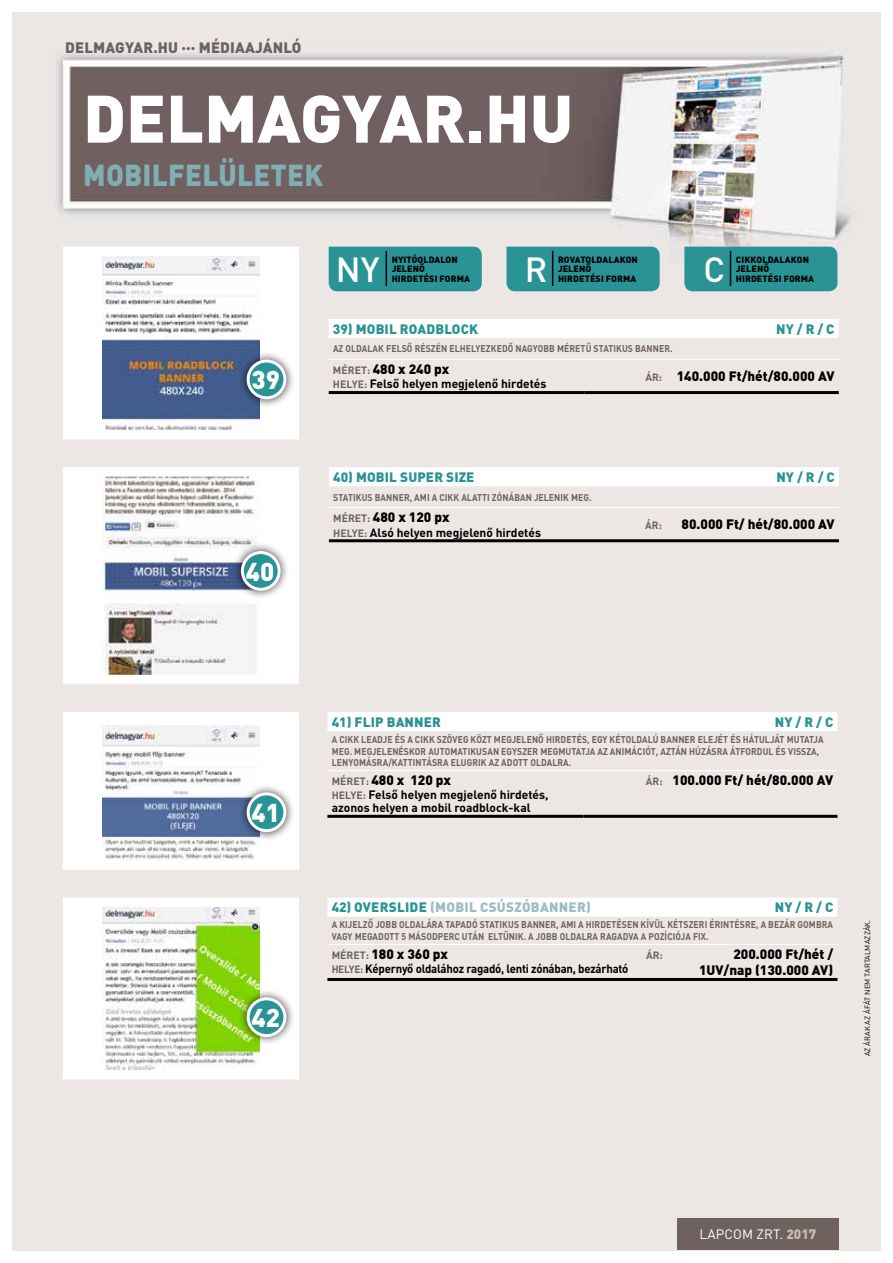
<style>
.page{position:relative;width:893px;height:1263px;background:#fff}
.page>*{position:absolute;margin:0;border:0;box-sizing:border-box;transform-origin:0 0}
.t1{font:900 66px "DIN Pro";color:#fff}
.t2{font:500 34.5px "DIN Pro";color:#fff}
.t3{font:900 30px "DIN Pro";letter-spacing:.01em;color:#7fafb3;scale:.93 1}
.t4{font:900 25.5px "DIN Pro";color:#fff}
.t5{font:900 15px "DIN Pro";letter-spacing:.01em;color:#6e615e}
.t6{font:900 13.5px/16.2px "DIN Pro";color:#000;text-align:right}
.t7{font:900 13.5px "DIN Pro";letter-spacing:.01em;color:#2a9395}
.t8{font:900 13.5px "DIN Pro";letter-spacing:.02em;color:#9bbec2}
.t9{font:13.5px "DIN Pro";letter-spacing:.01em;color:#fff}
.t10{font:700 12px/13.5px "DIN Pro";color:#000}
.t11{font:700 12px "DIN Pro";letter-spacing:-.02em;color:#000;scale:.95 1}
.t12{font:700 10.5px "DIN Pro";color:#6e615e}
.t13{font:700 9.75px/11.7px "DIN Pro";letter-spacing:.01em;color:#6e615e;scale:.89 1}
.t14{font:900 9px/9.8px "DIN Pro";letter-spacing:.01em;color:#000}
.t15{font:7.5px "DIN Pro";letter-spacing:.01em;color:#000}
.s1{font-weight:700;font-size:10.5px;color:#6e615e}
.s2{font-size:10.5px;color:#6e615e}
.s3{color:#2a9395}
.s4{font-weight:900;color:#c9bdb2}
</style>
<div class="page">
<img style="left:13px;top:13px;width:867px;height:1237px">
<svg style="left:329px;top:319px;width:510px;height:19px"></svg>
<hr style="left:329px;top:359px;width:256px;height:1px;background:#fff">
<hr style="left:585px;top:359px;width:254px;height:1px;background:#fff">
<hr style="left:329px;top:391px;width:256px;height:3px;background:#000">
<hr style="left:585px;top:391px;width:254px;height:3px;background:#000">
<div style="left:329px;top:247px;width:153px;height:44px;background:#2a9395"></div>
<hr style="left:386px;top:251px;width:1px;height:35px;background:#000">
<div style="left:677px;top:1218px;width:162px;height:32px;background:#6e615e"></div>
<div style="left:507px;top:247px;width:153px;height:44px;background:#2a9395"></div>
<hr style="left:552px;top:251px;width:1px;height:35px;background:#000">
<div style="left:684px;top:247px;width:153px;height:44px;background:#2a9395"></div>
<hr style="left:730px;top:251px;width:1px;height:35px;background:#000">
<svg style="left:327px;top:712px;width:510px;height:19px"></svg>
<hr style="left:327px;top:770px;width:256px;height:1px;background:#fff">
<hr style="left:583px;top:770px;width:254px;height:1px;background:#fff">
<hr style="left:327px;top:815px;width:256px;height:3px;background:#000">
<hr style="left:583px;top:815px;width:254px;height:3px;background:#000">
<svg style="left:327px;top:898px;width:510px;height:19px"></svg>
<hr style="left:327px;top:944px;width:310px;height:1px;background:#fff">
<hr style="left:637px;top:944px;width:200px;height:1px;background:#fff">
<hr style="left:327px;top:978px;width:310px;height:3px;background:#000">
<hr style="left:637px;top:978px;width:200px;height:3px;background:#000">
<svg style="left:58px;top:242px;width:246px;height:202px"></svg>
<svg style="left:58px;top:707px;width:246px;height:168px"></svg>
<svg style="left:58px;top:893px;width:246px;height:191px"></svg>
<div style="left:238px;top:783px;width:57px;height:58px;background:#000;opacity:.78"></div>
<div style="left:248px;top:794px;width:37px;height:37px;background:#2a9395;border-radius:50%"></div>
<div style="left:247px;top:792px;width:39px;height:40px;border:3px solid #fff;border-radius:50%"></div>
<div style="left:238px;top:988px;width:57px;height:58px;background:#000;opacity:.78"></div>
<div style="left:248px;top:999px;width:37px;height:36px;background:#2a9395;border-radius:50%"></div>
<div style="left:247px;top:997px;width:39px;height:40px;border:3px solid #fff;border-radius:50%"></div>
<div style="left:238px;top:351px;width:57px;height:57px;background:#000;opacity:.78"></div>
<div style="left:248px;top:361px;width:37px;height:37px;background:#2a9395;border-radius:50%"></div>
<div style="left:247px;top:359px;width:39px;height:40px;border:3px solid #fff;border-radius:50%"></div>
<svg style="left:329px;top:467px;width:510px;height:19px"></svg>
<hr style="left:329px;top:507px;width:256px;height:1px;background:#fff">
<hr style="left:585px;top:507px;width:254px;height:1px;background:#fff">
<hr style="left:329px;top:539px;width:256px;height:3px;background:#000">
<hr style="left:585px;top:539px;width:254px;height:3px;background:#000">
<svg style="left:58px;top:462px;width:246px;height:227px"></svg>
<div style="left:232px;top:542px;width:58px;height:58px;background:#000;opacity:.78"></div>
<div style="left:242px;top:552px;width:37px;height:37px;background:#2a9395;border-radius:50%"></div>
<div style="left:241px;top:551px;width:40px;height:40px;border:3px solid #fff;border-radius:50%"></div>
<h3 class="t5" style="left:65px;top:38px;width:238px">DELMAGYAR.HU ··· MÉDIAAJÁNLÓ</h3>
<h1 class="t1" style="left:83px;top:74px;width:492px">DELMAGYAR.HU</h1>
<h3 class="t3" style="left:83px;top:155px;width:260px">MOBILFELÜLETEK</h3>
<h3 class="t4" style="left:252px;top:363px;width:30px">39</h3>
<h3 class="t4" style="left:246px;top:554px;width:30px">40</h3>
<h2 class="t2" style="left:336px;top:246px;width:45px">NY</h2>
<p class="t14" style="left:392px;top:254px;width:80px">NYITÓOLDALON<br>JELENŐ<br>HIRDETÉSI FORMA</p>
<h2 class="t2" style="left:525px;top:246px;width:24px">R</h2>
<p class="t14" style="left:558px;top:254px;width:81px">ROVATOLDALAKON<br>JELENŐ<br>HIRDETÉSI FORMA</p>
<h2 class="t2" style="left:703px;top:246px;width:23px">C</h2>
<p class="t14" style="left:736px;top:254px;width:80px">CIKKOLDALAKON<br>JELENŐ<br>HIRDETÉSI FORMA</p>
<h3 class="t7" style="left:333px;top:320px;width:147px">39) MOBIL ROADBLOCK</h3>
<h3 class="t7" style="left:776px;top:320px;width:60px">NY / R / C</h3>
<p class="t13" style="left:333px;top:343px;width:383px">AZ OLDALAK FELSŐ RÉSZÉN ELHELYEZKEDŐ NAGYOBB MÉRETŰ STATIKUS BANNER.</p>
<h3 class="t6" style="left:333px;top:360px;width:118px"><span class="s1">MÉRET:</span> 480 x 240 px</h3>
<p class="t10" style="left:333px;top:377px;width:215px"><span class="s2">HELYE:</span> Felső helyen megjelenő hirdetés</p>
<h3 class="t6" style="left:645px;top:368px;width:191px"><span class="s1">ÁR:</span> 140.000 Ft/hét/80.000 AV</h3>
<h3 class="t7" style="left:333px;top:468px;width:143px">40) MOBIL SUPER SIZE</h3>
<h3 class="t7" style="left:776px;top:468px;width:60px">NY / R / C</h3>
<p class="t13" style="left:333px;top:491px;width:292px">STATIKUS BANNER, AMI A CIKK ALATTI ZÓNÁBAN JELENIK MEG.</p>
<h3 class="t6" style="left:333px;top:509px;width:118px"><span class="s1">MÉRET:</span> 480 x 120 px</h3>
<p class="t10" style="left:333px;top:525px;width:209px"><span class="s2">HELYE:</span> Alsó helyen megjelenő hirdetés</p>
<p class="t12" style="left:645px;top:518px;width:18px">ÁR:</p>
<h3 class="t6" style="left:681px;top:516px;width:155px">80.000 Ft/ hét/80.000 AV</h3>
<h3 class="t4" style="left:252px;top:796px;width:30px">41</h3>
<h3 class="t4" style="left:252px;top:1001px;width:30px">42</h3>
<h3 class="t7" style="left:332px;top:713px;width:111px">41) FLIP BANNER</h3>
<h3 class="t7" style="left:775px;top:713px;width:60px">NY / R / C</h3>
<p class="t13" style="left:332px;top:733px;width:554px">A CIKK LEADJE ÉS A CIKK SZÖVEG KÖZT MEGJELENŐ HIRDETÉS, EGY KÉTOLDALÚ BANNER ELEJÉT ÉS HÁTULJÁT MUTATJA<br>MEG. MEGJELENÉSKOR AUTOMATIKUSAN EGYSZER MEGMUTATJA AZ ANIMÁCIÓT, AZTÁN HÚZÁSRA ÁTFORDUL ÉS VISSZA,<br>LENYOMÁSRA/KATTINTÁSRA ELUGRIK AZ ADOTT OLDALRA.</p>
<h3 class="t6" style="left:332px;top:771px;width:121px"><span class="s1">MÉRET:</span> 480 x 120 px</h3>
<p class="t10" style="left:332px;top:787px;width:218px"><span class="s2">HELYE:</span> Felső helyen megjelenő hirdetés, azonos helyen a mobil roadblock-kal</p>
<h3 class="t6" style="left:646px;top:771px;width:189px"><span class="s1">ÁR:</span> 100.000 Ft/ hét/80.000 AV</h3>
<h3 class="t8" style="left:332px;top:898px;width:261px"><span class="s3">42) OVERSLIDE</span> (MOBIL CSÚSZÓBANNER)</h3>
<h3 class="t7" style="left:775px;top:898px;width:60px">NY / R / C</h3>
<p class="t13" style="left:332px;top:919px;width:565px">A KIJELZŐ JOBB OLDALÁRA TAPADÓ STATIKUS BANNER, AMI A HIRDETÉSEN KÍVÜL KÉTSZERI ÉRINTÉSRE, A BEZÁR GOMBRA<br>VAGY MEGADOTT 5 MÁSODPERC UTÁN ELTŰNIK. A JOBB OLDALRA RAGADVA A POZÍCIÓJA FIX.</p>
<h3 class="t6" style="left:332px;top:945px;width:118px"><span class="s1">MÉRET:</span> 180 x 360 px</h3>
<p class="t11" style="left:332px;top:960px;width:314px"><span class="s2">HELYE:</span> Képernyő oldalához ragadó, lenti zónában, bezárható</p>
<p class="t12" style="left:646px;top:948px;width:18px">ÁR:</p>
<h3 class="t6" style="left:699px;top:945px;width:136px">200.000 Ft/hét /<br>1UV/nap (130.000 AV)</h3>
<p class="t15" style="left:862px;top:1056px;width:138px;rotate:-90deg">AZ ÁRAK AZ ÁFÁT NEM TARTALMAZZÁK.</p>
<h3 class="t9" style="left:699px;top:1225px;width:119px">LAPCOM ZRT. <span class="s4">2017</span></h3>
</div>
